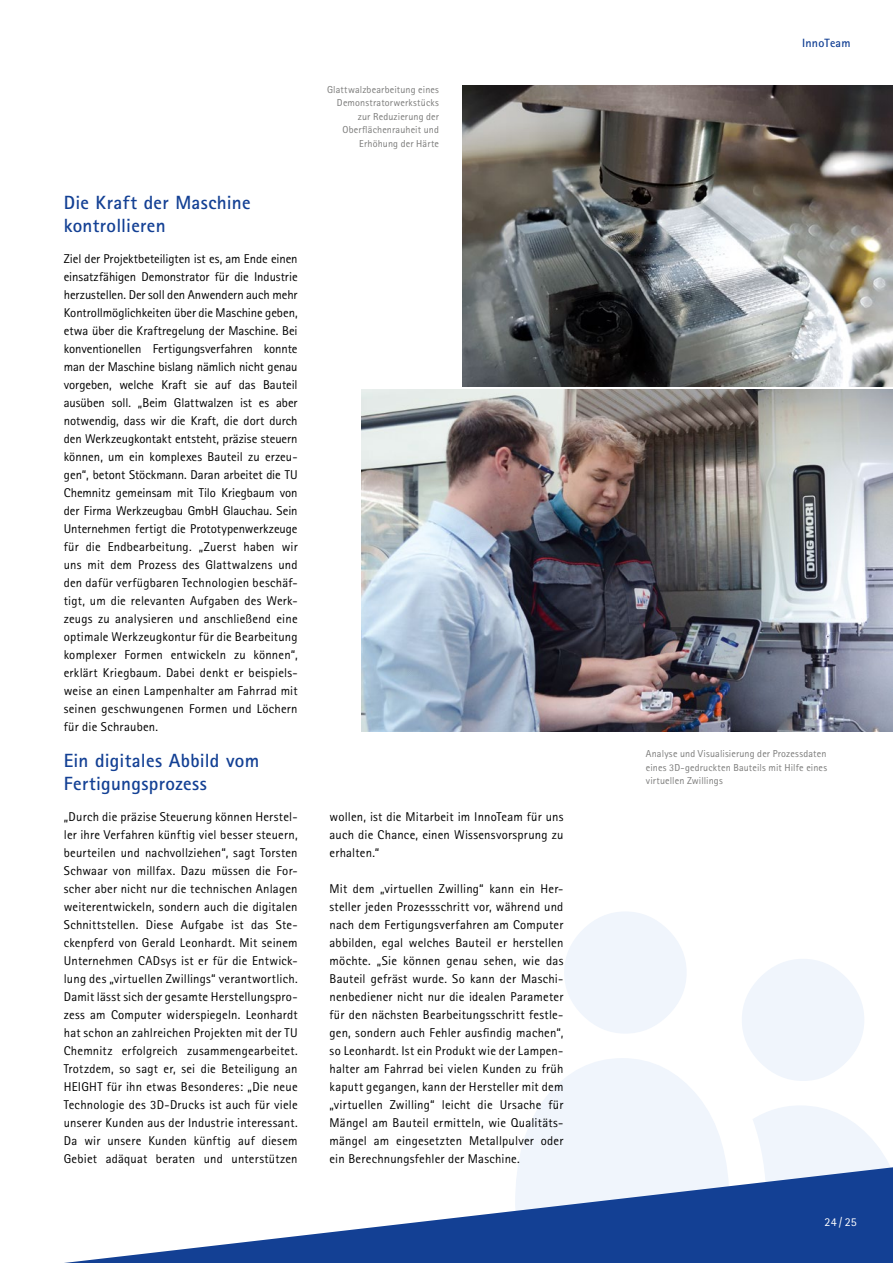
<style>
.page{position:relative;width:893px;height:1263px;background:#fff}
.page>*{position:absolute;margin:0;border:0;box-sizing:border-box;transform-origin:0 0}
.t1{font:700 19.2px/23px "Rotis Sans Serif";letter-spacing:.015em;color:#134094}
.t2{font:12.75px/18px "Rotis Sans Serif";letter-spacing:.015em;color:#000;text-align:justify}
.t3{font:700 12px "Rotis Sans Serif";letter-spacing:.02em;color:#134094}
.t4{font:12px "Rotis Sans Serif";color:#fff}
.t5{font:10.2px/13.5px "Rotis Sans Serif";letter-spacing:.015em;color:#7b7b7a;text-align:right}
</style>
<div class="page">
<svg style="left:518px;top:912px;width:372px;height:255px"></svg>
<img style="left:462px;top:85px;width:431px;height:301px">
<img style="left:361px;top:389px;width:532px;height:342px">
<svg style="left:64px;top:1167px;width:829px;height:96px"></svg>
<p class="t5" style="left:327px;top:82px;width:113px">Glattwalzbearbeitung eines<br>Demonstratorwerkstücks zur Reduzierung der<br>Oberflächenrauheit und<br>Erhöhung der Härte</p>
<h4 class="t1" style="left:64px;top:191px;width:188px">Die Kraft der Maschine kontrollieren</h4>
<p class="t2" style="left:64px;top:250px;width:235px">Ziel der Projektbeteiligten ist es, am Ende einen einsatzfähigen Demonstrator für die Industrie herzustellen. Der soll den Anwendern auch mehr Kontrollmöglichkeiten über die Maschine geben, etwa über die Kraftregelung der Maschine. Bei konventionellen Fertigungsverfahren konnte man der Maschine bislang nämlich nicht genau vorgeben, welche Kraft sie auf das Bauteil ausüben soll. „Beim Glattwalzen ist es aber notwendig, dass wir die Kraft, die dort durch den Werkzeugkontakt entsteht, präzise steuern können, um ein komplexes Bauteil zu erzeu&shy;gen“, betont Stöckmann. Daran arbeitet die TU Chemnitz gemeinsam mit Tilo Kriegbaum von der Firma Werkzeugbau GmbH Glauchau. Sein Unternehmen fertigt die Prototypenwerkzeuge für die Endbearbeitung. „Zuerst haben wir uns mit dem Prozess des Glattwalzens und den dafür verfügbaren Technologien beschäf&shy;tigt, um die relevanten Aufgaben des Werk&shy;zeugs zu analysieren und anschließend eine optimale Werkzeugkontur für die Bearbeitung komplexer Formen entwickeln zu können“, erklärt Kriegbaum. Dabei denkt er beispiels&shy;weise an einen Lampenhalter am Fahrrad mit seinen geschwungenen Formen und Löchern für die Schrauben.</p>
<h4 class="t1" style="left:64px;top:749px;width:197px">Ein digitales Abbild vom<br>Fertigungsprozess</h4>
<p class="t2" style="left:64px;top:808px;width:235px">„Durch die präzise Steuerung können Herstel&shy;ler ihre Verfahren künftig viel besser steuern, beurteilen und nachvollziehen“, sagt Torsten Schwaar von millfax. Dazu müssen die For&shy;scher aber nicht nur die technischen Anlagen weiterentwickeln, sondern auch die digitalen Schnittstellen. Diese Aufgabe ist das Ste&shy;ckenpferd von Gerald Leonhardt. Mit seinem Unternehmen CADsys ist er für die Entwick&shy;lung des „virtuellen Zwillings“ verantwortlich.<br>Damit lässt sich der gesamte Herstellungspro&shy;zess am Computer widerspiegeln. Leonhardt hat schon an zahlreichen Projekten mit der TU Chemnitz erfolgreich zusammengearbeitet.<br>Trotzdem, so sagt er, sei die Beteiligung an HEIGHT für ihn etwas Besonderes: „Die neue Technologie des 3D-Drucks ist auch für viele unserer Kunden aus der Industrie interessant.<br>Da wir unsere Kunden künftig auf diesem Gebiet adäquat beraten und unterstützen</p>
<p class="t2" style="left:330px;top:808px;width:235px">wollen, ist die Mitarbeit im InnoTeam für uns auch die Chance, einen Wissensvorsprung zu erhalten.“</p>
<p class="t2" style="left:330px;top:880px;width:235px">Mit dem „virtuellen Zwilling“ kann ein Her&shy;steller jeden Prozessschritt vor, während und nach dem Fertigungsverfahren am Computer abbilden, egal welches Bauteil er herstellen möchte. „Sie können genau sehen, wie das Bauteil gefräst wurde. So kann der Maschi&shy;nenbediener nicht nur die idealen Parameter für den nächsten Bearbeitungsschritt festle&shy;gen, sondern auch Fehler ausfindig machen“, so Leonhardt. Ist ein Produkt wie der Lampen&shy;halter am Fahrrad bei vielen Kunden zu früh kaputt gegangen, kann der Hersteller mit dem „virtuellen Zwilling“ leicht die Ursache für Mängel am Bauteil ermitteln, wie Qualitäts&shy;mängel am eingesetzten Metallpulver oder ein Berechnungsfehler der Maschine.</p>
<p class="t3" style="left:802px;top:36px;width:50px">InnoTeam</p>
<p class="t5" style="left:646px;top:747px;width:183px;text-align:justify">Analyse und Visualisierung der Prozessdaten eines 3D-gedruckten Bauteils mit Hilfe eines virtuellen Zwillings</p>
<p class="t4" style="left:824px;top:1214px;width:34px">24/25</p>
</div>
